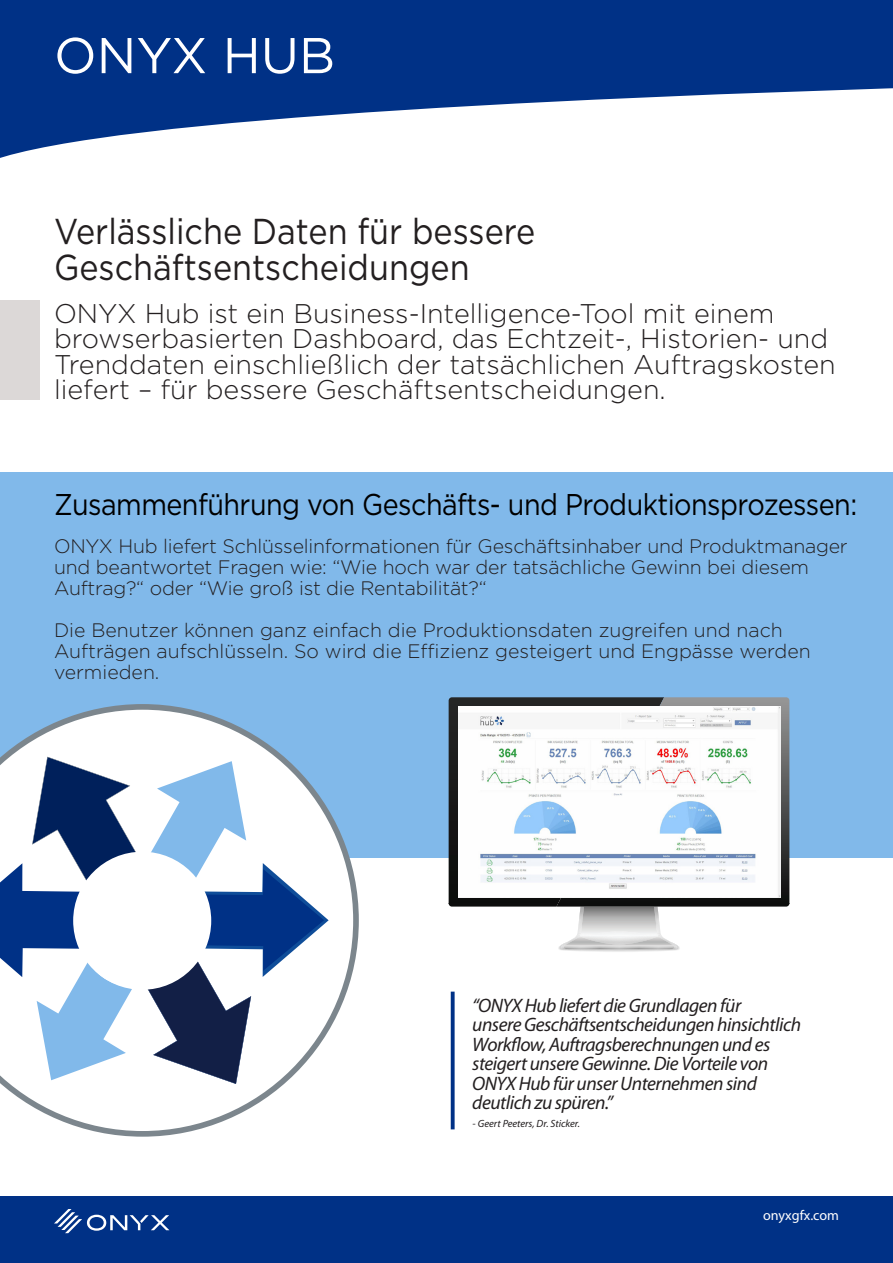
<style>
.page{position:relative;width:893px;height:1263px;background:#fff}
.page>*{position:absolute;margin:0;border:0;box-sizing:border-box;transform-origin:0 0}
.t1{font:50.25px "Gotham";color:#fff}
.t2{font:36px/36px "Gotham";color:#231f20;scale:.9 1}
.t3{font:30px "Gotham";letter-spacing:-.02em;color:#000;scale:.9 1}
.t4{font:300 27px/25.5px "Gotham";color:#231f20}
.t5{font:300 19.5px/21px "Gotham";letter-spacing:-.01em;color:#231f20}
.t6{font:italic 19.5px "Myriad Pro";letter-spacing:-.025em;color:#231f20}
.t7{font:14.1px "Myriad Pro";color:#fff}
.t8{font:italic 10.5px "Myriad Pro";color:#231f20}
</style>
<div class="page">
<div style="left:0;top:1196px;width:893px;height:67px;background:#003186"></div>
<svg style="left:54px;top:1209px;width:115px;height:24px"></svg>
<div style="left:0;top:472px;width:893px;height:385px;background:#81b9ea"></div>
<div style="left:0;top:301px;width:40px;height:99px;background:#dcd8d7"></div>
<svg style="left:0;top:0;width:893px;height:158px;fill:#003186"></svg>
<svg style="left:1px;top:704px;width:358px;height:433px"></svg>
<svg style="left:0;top:757px;width:329px;height:327px"></svg>
<div style="left:73px;top:852px;width:138px;height:138px;background:#fff;border-radius:50%"></div>
<svg style="left:776px;top:697px;width:13px;height:209px;background:#515252"></svg>
<svg style="left:449px;top:697px;width:327px;height:255px"></svg>
<img style="left:458px;top:707px;width:323px;height:190px">
<svg style="left:451px;top:991px;width:4px;height:138px"></svg>
<p class="t1" style="left:54px;top:23px;width:283px">ONYX HUB</p>
<p class="t2" style="left:54px;top:213px;width:536px">Verlässliche Daten für bessere<br>Geschäftsentscheidungen</p>
<p class="t4" style="left:54px;top:300px;width:783px">ONYX Hub ist ein Business-Intelligence-Tool mit einem browserbasierten Dashboard, das Echtzeit-, Historien- und Trenddaten einschließlich der tatsächlichen Auftragskosten liefert – für bessere Geschäftsentscheidungen.</p>
<p class="t3" style="left:54px;top:485px;width:894px">Zusammenführung von Geschäfts- und Produktionsprozessen:</p>
<p class="t5" style="left:54px;top:535px;width:795px">ONYX Hub liefert Schlüsselinformationen für Geschäftsinhaber und Produktmanager und beantwortet Fragen wie: “Wie hoch war der tatsächliche Gewinn bei diesem<br>Auftrag?“ oder “Wie groß ist die Rentabilität?“</p>
<p class="t5" style="left:54px;top:619px;width:730px">Die Benutzer können ganz einfach die Produktionsdaten zugreifen und nach</p>
<p class="t5" style="left:54px;top:640px;width:758px">Aufträgen aufschlüsseln. So wird die Effizienz gesteigert und Engpässe werden</p>
<p class="t5" style="left:54px;top:661px;width:107px">vermieden.</p>
<p class="t6" style="left:472px;top:993px;width:271px">“ONYX Hub liefert die Grundlagen für</p>
<p class="t6" style="left:472px;top:1012px;width:330px">unsere Geschäftsentscheidungen hinsichtlich</p>
<p class="t6" style="left:472px;top:1032px;width:300px">Workflow, Auftragsberechnungen und es</p>
<p class="t6" style="left:472px;top:1051px;width:298px">steigert unsere Gewinne. Die Vorteile von</p>
<p class="t6" style="left:472px;top:1071px;width:286px">ONYX Hub für unser Unternehmen sind</p>
<p class="t6" style="left:472px;top:1090px;width:142px">deutlich zu spüren.”</p>
<p class="t8" style="left:473px;top:1117px;width:109px">- Geert Peeters, Dr. Sticker.</p>
<p class="t7" style="left:763px;top:1206px;width:77px">onyxgfx.com</p>
</div>
